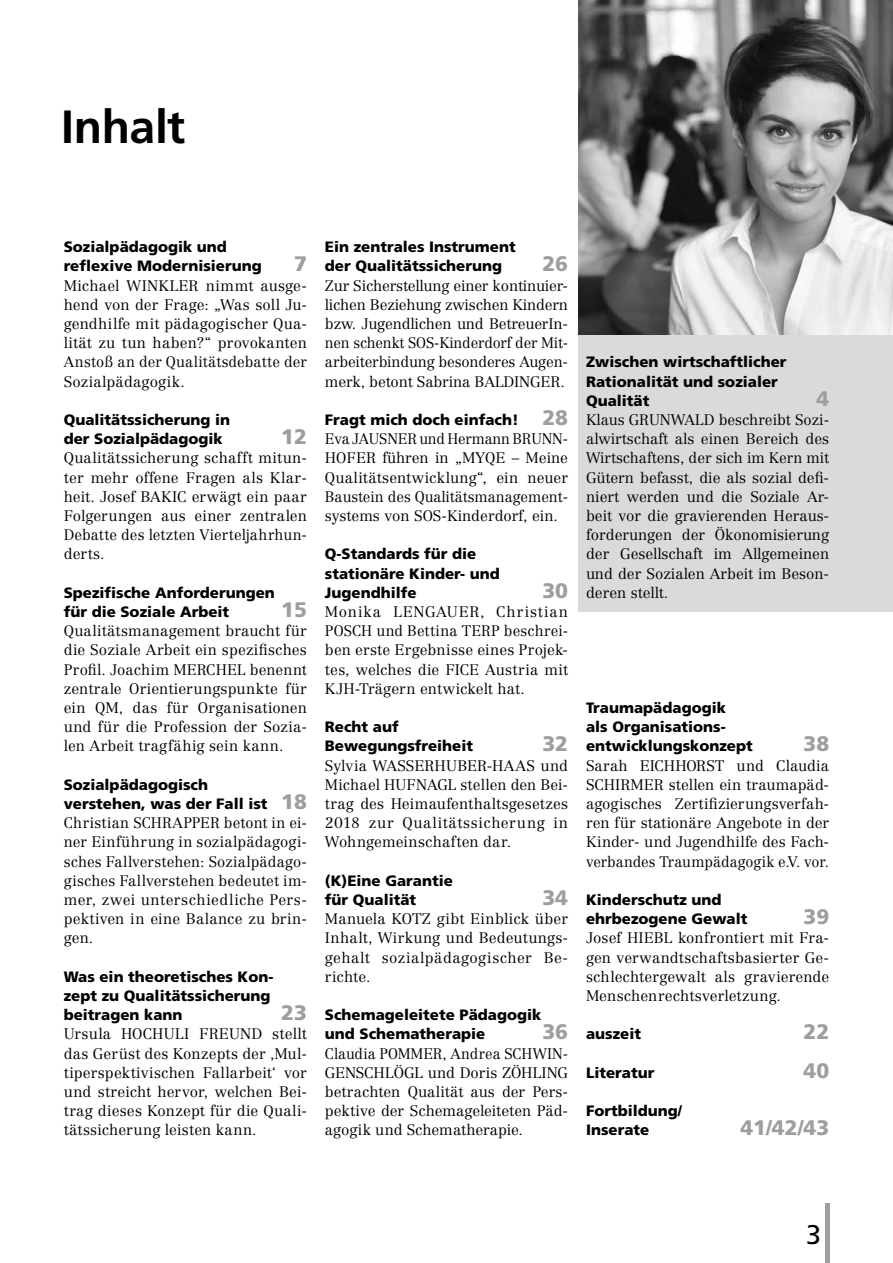
<style>
.page{position:relative;width:893px;height:1263px;background:#fff}
.page>*{position:absolute;margin:0;border:0;box-sizing:border-box;transform-origin:0 0}
.t1{font:700 46.5px "Frutiger";letter-spacing:-.01em;color:#000}
.t2{font:27px "Frutiger";color:#000}
.t3{font:900 21px "Frutiger";color:#9c9e9f}
.t4{font:300 15px/19.2px "Centennial";letter-spacing:.005em;color:#000;text-align:justify}
.t5{font:900 15px/19.2px "Frutiger";color:#000}
.t6{font:300 15px/19.2px "Centennial";letter-spacing:.005em;color:#000;scale:.96 1}
.s1{font-size:21px;color:#9c9e9f}
</style>
<div class="page">
<img style="left:578px;top:0;width:315px;height:336px">
<div style="left:578px;top:336px;width:315px;height:276px;background:#d9dadb"></div>
<hr style="left:825px;top:1203px;width:4px;height:60px;background:#9c9e9f">
<h1 class="t1" style="left:61px;top:100px;width:126px">Inhalt</h1>
<p class="t5" style="left:64px;top:237px;width:199px">Sozialpädagogik und reflexive Modernisierung</p>
<h3 class="t3" style="left:294px;top:251px;width:14px">7</h3>
<p class="t4" style="left:64px;top:276px;width:245px">Michael WINKLER nimmt ausge&shy;hend von der Frage: „Was soll Ju&shy;gendhilfe mit pädagogischer Qua&shy;lität zu tun haben?“ provokanten Anstoß an der Qualitätsdebatte der Sozialpädagogik.</p>
<p class="t5" style="left:64px;top:410px;width:168px">Qualitätssicherung in der Sozialpädagogik</p>
<h3 class="t3" style="left:281px;top:424px;width:27px">12</h3>
<p class="t4" style="left:64px;top:448px;width:245px">Qualitätssicherung schafft mitun&shy;ter mehr offene Fragen als Klar&shy;heit. Josef BAKIC erwägt ein paar Folgerungen aus einer zentralen Debatte des letzten Vierteljahrhun&shy;derts.</p>
<p class="t5" style="left:64px;top:583px;width:213px">Spezifische Anforderungen für die Soziale Arbeit</p>
<h3 class="t3" style="left:281px;top:597px;width:27px">15</h3>
<p class="t4" style="left:64px;top:621px;width:245px">Qualitätsmanagement braucht für die Soziale Arbeit ein spezifisches Profil. Joachim MERCHEL benennt zentrale Orientierungspunkte für ein QM, das für Organisationen und für die Profession der Sozia&shy;len Arbeit tragfähig sein kann.</p>
<p class="t5" style="left:64px;top:775px;width:245px">Sozialpädagogisch<br>verstehen, was der Fall ist <span class="s1">18</span></p>
<p class="t4" style="left:64px;top:813px;width:245px;text-align:left">Christian SCHRAPPER betont in ei&shy;ner Einführung in sozialpädagogi&shy;sches Fallverstehen: Sozialpädago-- gisches Fallverstehen bedeutet im&shy;mer, zwei unterschiedliche Pers&shy;pektiven in eine Balance zu brin&shy;gen.</p>
<p class="t5" style="left:64px;top:967px;width:211px">Was ein theoretisches Kon&shy;zept zu Qualitätssicherung beitragen kann</p>
<h3 class="t3" style="left:281px;top:1000px;width:27px">23</h3>
<p class="t4" style="left:64px;top:1024px;width:245px">Ursula HOCHULI FREUND stellt das Gerüst des Konzepts der ,Mul&shy;tiperspektivischen Fallarbeit‘ vor und streicht hervor, welchen Bei&shy;trag dieses Konzept für die Quali&shy;tätssicherung leisten kann.</p>
<p class="t5" style="left:325px;top:237px;width:192px">Ein zentrales Instrument der Qualitätssicherung</p>
<h3 class="t3" style="left:542px;top:251px;width:27px">26</h3>
<p class="t4" style="left:325px;top:276px;width:245px">Zur Sicherstellung einer kontinuier&shy;lichen Beziehung zwischen Kindern bzw. Jugendlichen und BetreuerIn&shy;nen schenkt SOS-Kinderdorf der Mit&shy;arbeiterbindung besonderes Augen&shy;merk, betont Sabrina BALDINGER.</p>
<p class="t5" style="left:325px;top:410px;width:245px">Fragt mich doch einfach! <span class="s1">28</span></p>
<p class="t6" style="left:325px;top:429px;width:255px">Eva JAUSNER und Hermann BRUNN-- HOFER führen in „MYQE – Meine Qualitätsentwicklung“, ein neuer Baustein des Qualitätsmanagement&shy;systems von SOS-Kinderdorf, ein.</p>
<p class="t5" style="left:325px;top:544px;width:176px">Q-Standards für die stationäre Kinder- und<br>Jugendhilfe</p>
<h3 class="t3" style="left:542px;top:578px;width:27px">30</h3>
<p class="t4" style="left:325px;top:602px;width:245px">Monika LENGAUER, Christian POSCH und Bettina TERP beschrei&shy;ben erste Ergebnisse eines Projek&shy;tes, welches die FICE Austria mit KJH-Trägern entwickelt hat.</p>
<p class="t5" style="left:325px;top:717px;width:150px">Recht auf<br>Bewegungsfreiheit</p>
<h3 class="t3" style="left:542px;top:731px;width:27px">32</h3>
<p class="t4" style="left:325px;top:756px;width:245px">Sylvia WASSERHUBER-HAAS und Michael HUFNAGL stellen den Bei&shy;trag des Heimaufenthaltsgesetzes 2018 zur Qualitätssicherung in Wohngemeinschaften dar.</p>
<p class="t5" style="left:325px;top:871px;width:129px">(K)Eine Garantie für Qualität</p>
<h3 class="t3" style="left:542px;top:885px;width:27px">34</h3>
<p class="t4" style="left:325px;top:909px;width:245px">Manuela KOTZ gibt Einblick über Inhalt, Wirkung und Bedeutungs&shy;gehalt sozialpädagogischer Be&shy;richte.</p>
<p class="t5" style="left:325px;top:1005px;width:218px">Schemageleitete Pädagogik und Schematherapie</p>
<h3 class="t3" style="left:542px;top:1019px;width:27px">36</h3>
<p class="t6" style="left:325px;top:1044px;width:255px;text-align:justify">Claudia POMMER, Andrea SCHWIN-GENSCHLÖGL und Doris ZÖHLING betrachten Qualität aus der Pers&shy;pektive der Schemageleiteten Päd&shy;agogik und Schematherapie.</p>
<p class="t5" style="left:586px;top:352px;width:202px">Zwischen wirtschaftlicher<br>Rationalität und sozialer<br>Qualität</p>
<h3 class="t3" style="left:816px;top:386px;width:14px">4</h3>
<p class="t4" style="left:586px;top:410px;width:245px">Klaus GRUNWALD beschreibt Sozi&shy;alwirtschaft als einen Bereich des Wirtschaftens, der sich im Kern mit Gütern befasst, die als sozial defi&shy;niert werden und die Soziale Ar&shy;beit vor die gravierenden Heraus&shy;forderungen der Ökonomisierung der Gesellschaft im Allgemeinen und der Sozialen Arbeit im Beson&shy;deren stellt.</p>
<p class="t5" style="left:586px;top:698px;width:168px">Traumapädagogik<br>als Organisations&shy;entwicklungskonzept</p>
<h3 class="t3" style="left:803px;top:731px;width:27px">38</h3>
<p class="t4" style="left:586px;top:756px;width:245px">Sarah EICHHORST und Claudia SCHIRMER stellen ein traumapäd&shy;agogisches Zertifizierungsverfah&shy;ren für stationäre Angebote in der Kinder- und Jugendhilfe des Fach&shy;verbandes Traumpädagogik e.V. vor.</p>
<p class="t5" style="left:586px;top:890px;width:163px">Kinderschutz und ehrbezogene Gewalt</p>
<h3 class="t3" style="left:803px;top:904px;width:27px">39</h3>
<p class="t4" style="left:586px;top:928px;width:245px">Josef HIEBL konfrontiert mit Fra&shy;gen verwandtschaftsbasierter Ge&shy;schlechtergewalt als gravierende Menschenrechtsverletzung.</p>
<p class="t5" style="left:586px;top:1024px;width:57px">auszeit</p>
<h3 class="t3" style="left:803px;top:1019px;width:27px">22</h3>
<p class="t5" style="left:586px;top:1063px;width:70px">Literatur</p>
<h3 class="t3" style="left:803px;top:1058px;width:27px">40</h3>
<p class="t5" style="left:586px;top:1101px;width:97px">Fortbildung/<br>Inserate</p>
<h3 class="t3" style="left:740px;top:1115px;width:90px">41/42/43</h3>
<h2 class="t2" style="left:806px;top:1218px;width:17px">3</h2>
</div>
